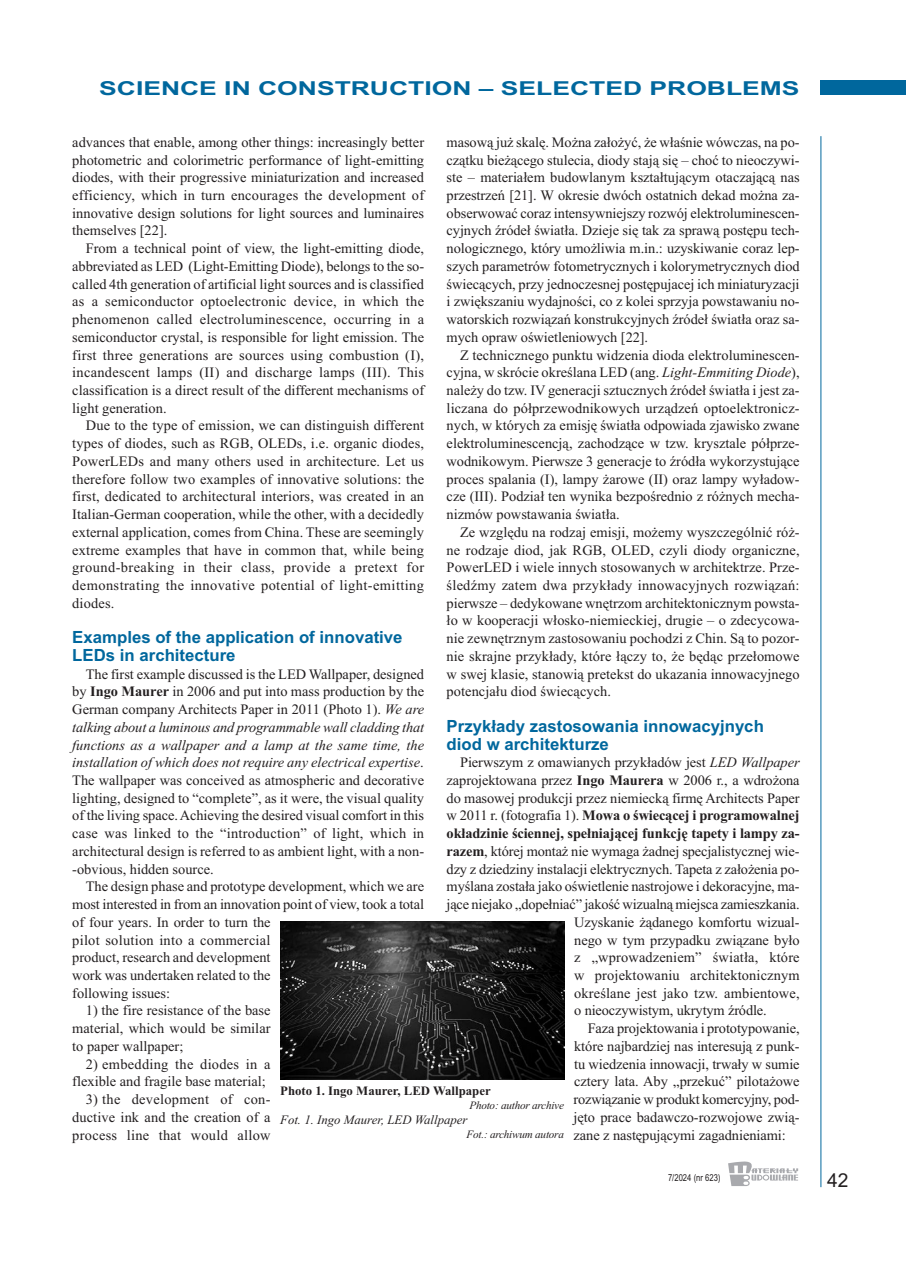
<style>
.page{position:relative;width:906px;height:1268px;background:#fff}
.page>*{position:absolute;margin:0;border:0;box-sizing:border-box;transform-origin:0 0}
.t1{font:700 19.2px "Arial";color:#00679d;scale:1.38 1}
.t2{font:19.2px "Arial";color:#231f20}
.t3{font:700 16.8px/17.7px "Arial";color:#00679d}
.t4{font:14.4px/17.7px "Times New Roman";color:#231f20;text-align:justify}
.t5{font:700 14.4px "Times New Roman";letter-spacing:-.01em;color:#231f20}
.t6{font:700 12.75px "Times New Roman";color:#231f20}
.t7{font:italic 12.75px "Times New Roman";color:#231f20}
.t8{font:italic 11.25px "Times New Roman";letter-spacing:-.02em;color:#231f20}
.t9{font:9.6px "Arial";color:#231f20;scale:.8 1}
.s1{font-style:italic}
.s2{font-weight:700}
.s3{font-weight:400}
</style>
<div class="page">
<div style="left:821px;top:81px;width:85px;height:14px;background:#00679d"></div>
<hr style="left:820px;top:136px;width:1px;height:1050px;background:#00679d">
<svg style="left:728px;top:1161px;width:70px;height:24px"></svg>
<img style="left:280px;top:921px;width:284px;height:157px">
<h1 class="t1" style="left:99px;top:77px;width:509px">SCIENCE IN CONSTRUCTION – SELECTED PROBLEMS</h1>
<p class="t4" style="left:446px;top:133px;width:354px">masową już skalę. Można założyć, że właśnie wówczas, na po&shy;czątku bieżącego stulecia, diody stają się – choć to nieoczywi&shy;ste – materiałem budowlanym kształtującym otaczającą nas przestrzeń [21]. W okresie dwóch ostatnich dekad można za&shy;obserwować coraz intensywniejszy rozwój elektroluminescen&shy;cyjnych źródeł światła. Dzieje się tak za sprawą postępu tech&shy;nologicznego, który umożliwia m.in.: uzyskiwanie coraz lep&shy;szych parametrów fotometrycznych i kolorymetrycznych diod świecących, przy jednoczesnej postępujacej ich miniaturyzacji i zwiększaniu wydajności, co z kolei sprzyja powstawaniu no&shy;watorskich rozwiązań konstrukcyjnych źródeł światła oraz sa&shy;mych opraw oświetleniowych [22].</p>
<p class="t4" style="left:446px;top:345px;width:354px;text-indent:13px">Z technicznego punktu widzenia dioda elektroluminescen&shy;cyjna, w skrócie określana LED (ang. <span class="s1">Light-Emmiting Diode</span>), należy do tzw. IV generacji sztucznych źródeł światła i jest za&shy;liczana do półprzewodnikowych urządzeń optoelektronicz&shy;nych, w których za emisję światła odpowiada zjawisko zwane elektroluminescencją, zachodzące w tzw. krysztale półprze&shy;wodnikowym. Pierwsze 3 generacje to źródła wykorzystujące proces spalania (I), lampy żarowe (II) oraz lampy wyładow&shy;cze (III). Podział ten wynika bezpośrednio z różnych mecha&shy;nizmów powstawania światła.</p>
<p class="t4" style="left:446px;top:523px;width:354px;text-indent:14px">Ze względu na rodzaj emisji, możemy wyszczególnić róż&shy;ne rodzaje diod, jak RGB, OLED, czyli diody organiczne, PowerLED i wiele innych stosowanych w architektrze. Prze&shy;śledźmy zatem dwa przykłady innowacyjnych rozwiązań: pierwsze – dedykowane wnętrzom architektonicznym powsta&shy;ło w kooperacji włosko-niemieckiej, drugie – o zdecycowa&shy;nie zewnętrznym zastosowaniu pochodzi z Chin. Są to pozor&shy;nie skrajne przykłady, które łączy to, że będąc przełomowe w swej klasie, stanowią pretekst do ukazania innowacyjnego potencjału diod świecących.</p>
<p class="t3" style="left:446px;top:717px;width:319px">Przykłady zastosowania innowacyjnych diod w architekturze</p>
<p class="t4" style="left:460px;top:753px;width:341px">Pierwszym z omawianych przykładów jest <span class="s1">LED Wallpaper</span></p>
<p class="t4" style="left:446px;top:771px;width:354px">zaprojektowana przez <span class="s2">Ingo Maurera</span> w 2006 r., a wdrożona</p>
<p class="t4" style="left:446px;top:788px;width:354px">do masowej produkcji przez niemiecką firmę Architects Paper</p>
<p class="t5" style="left:446px;top:806px;width:354px"><span class="s3">w 2011 r. (fotografia 1).</span> Mowa o świecącej i programowalnej</p>
<p class="t5" style="left:446px;top:824px;width:354px">okładzinie ściennej, spełniającej funkcję tapety i lampy za-</p>
<p class="t4" style="left:446px;top:841px;width:354px"><span class="s2">razem</span>, której montaż nie wymaga żadnej specjalistycznej wie-</p>
<p class="t4" style="left:446px;top:859px;width:354px">dzy z dziedziny instalacji elektrycznych. Tapeta z założenia po-</p>
<p class="t4" style="left:446px;top:877px;width:354px">myślana została jako oświetlenie nastrojowe i dekoracyjne, ma-</p>
<p class="t4" style="left:446px;top:895px;width:354px">jące niejako „dopełniać” jakość wizualną miejsca zamieszkania.</p>
<p class="t4" style="left:574px;top:912px;width:227px">Uzyskanie żądanego komfortu wizual-</p>
<p class="t4" style="left:574px;top:930px;width:227px">nego w tym przypadku związane było</p>
<p class="t4" style="left:574px;top:948px;width:227px">z „wprowadzeniem” światła, które</p>
<p class="t4" style="left:574px;top:965px;width:227px">w projektowaniu architektonicznym</p>
<p class="t4" style="left:574px;top:983px;width:227px">określane jest jako tzw. ambientowe,</p>
<p class="t4" style="left:574px;top:1001px;width:194px">o nieoczywistym, ukrytym źródle.</p>
<p class="t4" style="left:587px;top:1019px;width:213px">Faza projektowania i prototypowanie,</p>
<p class="t4" style="left:574px;top:1036px;width:227px">które najbardziej nas interesują z punk-</p>
<p class="t4" style="left:574px;top:1054px;width:227px">tu wiedzenia innowacji, trwały w sumie</p>
<p class="t4" style="left:574px;top:1072px;width:227px">cztery lata. Aby „przekuć” pilotażowe</p>
<p class="t4" style="left:573px;top:1089px;width:227px">rozwiązanie w produkt komercyjny, pod-</p>
<p class="t4" style="left:573px;top:1107px;width:227px">jęto prace badawczo-rozwojowe zwią-</p>
<p class="t4" style="left:573px;top:1125px;width:214px">zane z następującymi zagadnieniami:</p>
<p class="t4" style="left:72px;top:133px;width:353px">advances that enable, among other things: increasingly better photometric and colorimetric performance of light-emitting diodes, with their progressive miniaturization and increased efficiency, which in turn encourages the development of innovative design solutions for light sources and luminaires themselves [22].</p>
<p class="t4" style="left:72px;top:239px;width:353px;text-indent:14px">From a technical point of view, the light-emitting diode, abbreviated as LED (Light-Emitting Diode), belongs to the so&shy;called 4th generation of artificial light sources and is classified as a semiconductor optoelectronic device, in which the phenomenon called electroluminescence, occurring in a semiconductor crystal, is responsible for light emission. The first three generations are sources using combustion (I), incandescent lamps (II) and discharge lamps (III). This classification is a direct result of the different mechanisms of light generation.</p>
<p class="t4" style="left:72px;top:416px;width:353px;text-indent:13px">Due to the type of emission, we can distinguish different types of diodes, such as RGB, OLEDs, i.e. organic diodes, PowerLEDs and many others used in architecture. Let us therefore follow two examples of innovative solutions: the first, dedicated to architectural interiors, was created in an Italian-German cooperation, while the other, with a decidedly external application, comes from China. These are seemingly extreme examples that have in common that, while being ground-breaking in their class, provide a pretext for demonstrating the innovative potential of light-emitting diodes.</p>
<p class="t3" style="left:72px;top:628px;width:332px">Examples of the application of innovative<br>LEDs in architecture</p>
<p class="t4" style="left:72px;top:664px;width:353px;text-indent:13px">The first example discussed is the LED Wallpaper, designed by <span class="s2">Ingo Maurer</span> in 2006 and put into mass production by the German company Architects Paper in 2011 (Photo 1). <span class="s1">We are talking about a luminous and programmable wall cladding that functions as a wallpaper and a lamp at the same time, the installation of which does not require any electrical expertise</span>.<br>The wallpaper was conceived as atmospheric and decorative lighting, designed to “complete”, as it were, the visual quality of the living space.Achieving the desired visual comfort in this case was linked to the “introduction” of light, which in architectural design is referred to as ambient light, with a non--obvious, hidden source.</p>
<p class="t4" style="left:72px;top:877px;width:353px;text-align:left;text-indent:14px">The design phase and prototype development, which we are most interested in from an innovation point of view, took a total of four years. In order to turn the<br>pilot solution into a commercial<br>product, research and development<br>work was undertaken related to the<br>following issues:</p>
<p class="t4" style="left:72px;top:1001px;width:200px;text-indent:14px">1) the fire resistance of the base material, which would be similar to paper wallpaper;</p>
<p class="t4" style="left:72px;top:1054px;width:200px;text-indent:14px">2) embedding the diodes in a flexible and fragile base material;</p>
<p class="t4" style="left:72px;top:1089px;width:200px;text-indent:14px">3) the development of con&shy;ductive ink and the creation of a process line that would allow</p>
<p class="t6" style="left:280px;top:1082px;width:212px">Photo 1. Ingo Maurer, LED Wallpaper</p>
<p class="t8" style="left:469px;top:1098px;width:96px">Photo: author archive</p>
<p class="t7" style="left:280px;top:1111px;width:189px">Fot. 1. Ingo Maurer, LED Wallpaper</p>
<p class="t8" style="left:466px;top:1127px;width:99px">Fot.: archiwum autora</p>
<p class="t9" style="left:668px;top:1171px;width:67px">7/2024 (nr 623)</p>
<h1 class="t2" style="left:827px;top:1168px;width:23px">42</h1>
</div>
